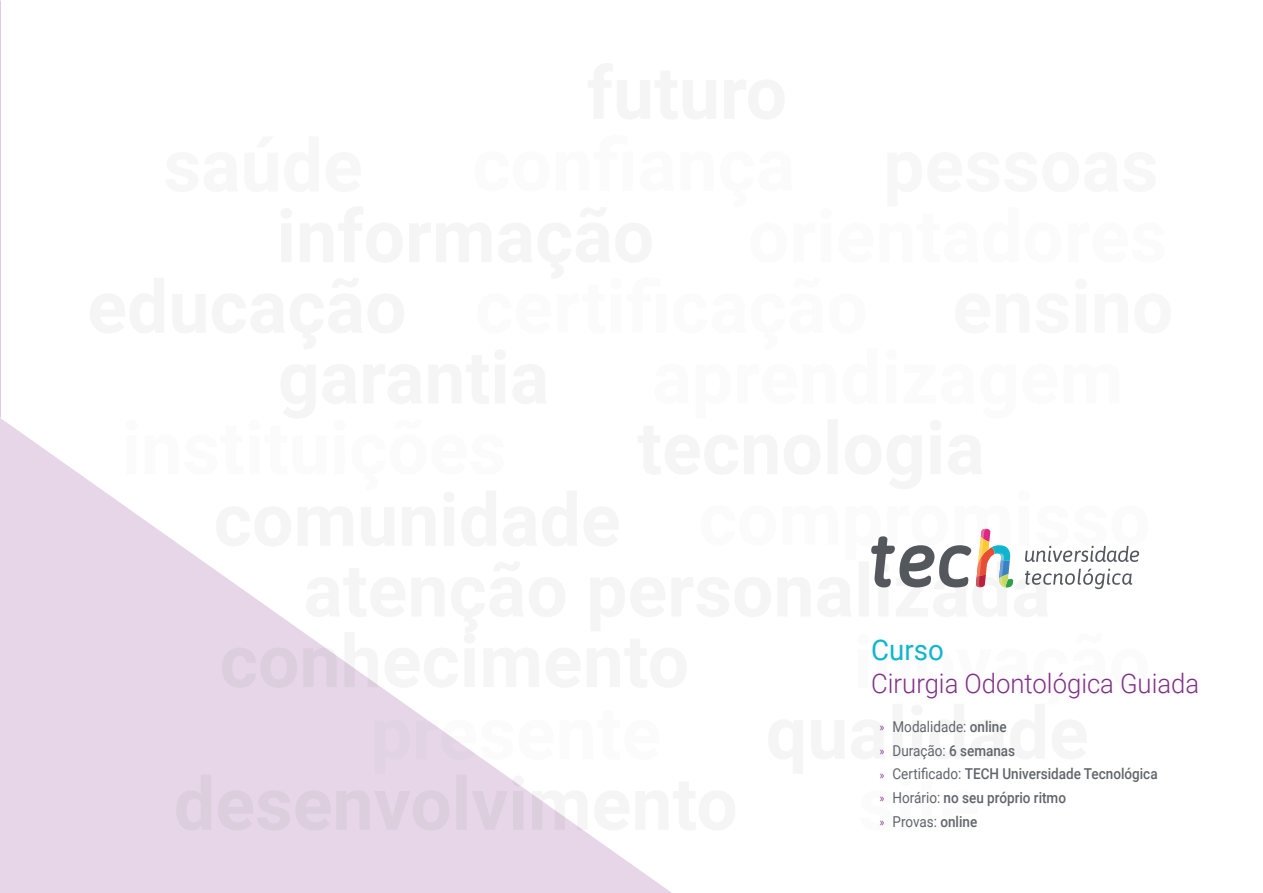
<style>
.page{position:relative;width:1263px;height:893px;background:#fff}
.page>*{position:absolute;margin:0;border:0;box-sizing:border-box;transform-origin:0 0}
.t1{font:28.5px "Roboto";color:#0fb6cf}
.t2{font:300 27px "Roboto";color:#813089;scale:.95 1}
.t3{font:500 15px/23.7px "Roboto";color:#61646a;scale:.9 1}
.s1{font-family:"Myriad Pro";font-weight:400;font-size:12px;color:#813089}
.s2{font-weight:400}
</style>
<div class="page">
<svg style="left:0;top:418px;width:672px;height:475px;fill:#e6d6e7"></svg>
<svg style="left:90px;top:418px;width:1050px;height:171px"></svg>
<h1 class="t1" style="left:871px;top:630px;width:74px">Curso</h1>
<h2 class="t2" style="left:871px;top:665px;width:347px">Cirurgia Odontológica Guiada</h2>
<p class="t3" style="left:880px;top:714px;width:310px"><span class="s1">»</span> <span class="s2">Modalidade:</span> online<br><span class="s1">»</span> <span class="s2">Duração:</span> 6 semanas<br><span class="s1">»</span> <span class="s2">Certificado:</span> TECH Universidade Tecnológica <span class="s1">»</span> <span class="s2">Horário:</span> no seu próprio ritmo<br><span class="s1">»</span> <span class="s2">Provas:</span> online</p>
</div>
